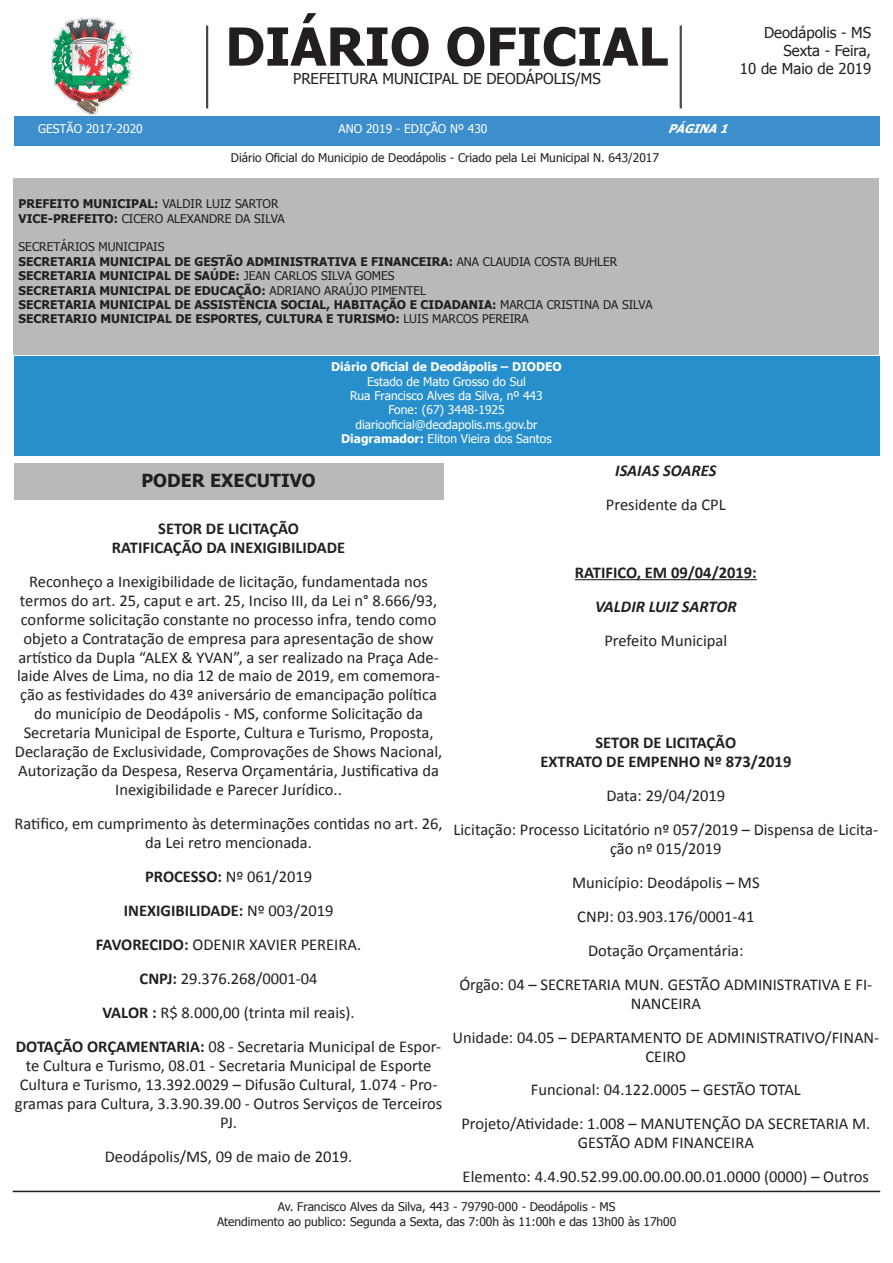
<style>
.page{position:relative;width:893px;height:1263px;background:#fff}
.page>*{position:absolute;margin:0;border:0;box-sizing:border-box;transform-origin:0 0}
.t1{font:700 52.5px "Tahoma";color:#231f20}
.t2{font:700 18px "Tahoma";color:#231f20}
.t3{font:16.5px/18.9px "Calibri";color:#231f20;text-align:center}
.t4{font:700 16.5px/19px "Calibri";color:#231f20;text-align:center}
.t5{font:italic 700 16.5px "Calibri";color:#231f20}
.t6{font:15px/18px "Tahoma";color:#231f20;text-align:right}
.t7{font:700 12px/14.4px "Tahoma";color:#231f20}
.t8{font:12px/14.4px "Tahoma";color:#231f20}
.t9{font:12px/14.4px "Tahoma";color:#fff;text-align:center}
.t10{font:700 12px "Tahoma";color:#fff}
.t11{font:italic 700 12px "Tahoma";color:#fff}
.s1{font-weight:700}
.s2{font-weight:400}
</style>
<div class="page">
<div style="left:14px;top:357px;width:866px;height:99px;background:#2790cc"></div>
<div style="left:13px;top:178px;width:866px;height:176px;background:#b9b9b8"></div>
<hr style="left:207px;top:26px;width:1px;height:82px;background:#231f20">
<hr style="left:206px;top:26px;width:1px;height:82px;background:#231f20">
<hr style="left:681px;top:26px;width:1px;height:82px;background:#231f20">
<hr style="left:680px;top:26px;width:1px;height:82px;background:#231f20">
<div style="left:14px;top:117px;width:865px;height:29px;background:#3c8ecc"></div>
<hr style="left:13px;top:1191px;width:867px;height:1px;background:#231f20">
<img style="left:52px;top:18px;width:80px;height:96px">
<div style="left:14px;top:463px;width:429px;height:37px;background:#b9b9b8"></div>
<hr style="left:575px;top:579px;width:182px;height:1px;background:#231f20">
<p class="t9" style="left:38px;top:122px;width:106px">GESTÃO 2017-2020</p>
<h1 class="t1" style="left:225px;top:10px;width:444px">DIÁRIO OFICIAL</h1>
<p class="t6" style="left:293px;top:70px;width:309px">PREFEITURA MUNICIPAL DE DEODÁPOLIS/MS</p>
<p class="t6" style="left:740px;top:24px;width:133px">Deodápolis - MS<br>Sexta - Feira,<br>10 de Maio de 2019</p>
<p class="t9" style="left:339px;top:122px;width:150px">ANO 2019 - EDIÇÃO Nº 430</p>
<p class="t8" style="left:231px;top:151px;width:430px">Diário Oficial do Municipio de Deodápolis - Criado pela Lei Municipal N. 643/2017</p>
<p class="t11" style="left:668px;top:120px;width:68px">PÁGINA1</p>
<p class="t8" style="left:19px;top:197px;width:268px"><span class="s1">PREFEITO MUNICIPAL:</span> VALDIR LUIZ SARTOR<br><span class="s1">VICE-PREFEITO:</span> CICERO ALEXANDRE DA SILVA</p>
<p class="t7" style="left:19px;top:240px;width:635px"><span class="s2">SECRETÁRIOS MUNICIPAIS<br></span>SECRETARIA MUNICIPAL DE GESTÃO ADMINISTRATIVA E FINANCEIRA: <span class="s2">ANA CLAUDIA COSTA BUHLER </span>SECRETARIA MUNICIPAL DE SAÚDE: <span class="s2">JEAN CARLOS SILVA GOMES<br></span>SECRETARIA MUNICIPAL DE EDUCAÇÃO: <span class="s2">ADRIANO ARAÚJO PIMENTEL<br></span>SECRETARIA MUNICIPAL DE ASSISTÊNCIA SOCIAL, HABITAÇÃO E CIDADANIA: <span class="s2">MARCIA CRISTINA DA SILVA </span>SECRETARIO MUNICIPAL DE ESPORTES, CULTURA E TURISMO: <span class="s2">LUIS MARCOS PEREIRA</span></p>
<p class="t10" style="left:331px;top:358px;width:232px">Diário Oficial de Deodápolis – DIODEO</p>
<p class="t9" style="left:341px;top:375px;width:212px">Estado de Mato Grosso do Sul<br>Rua Francisco Alves da Silva, nº 443<br>Fone: (67) 3448-1925 diariooficial@deodapolis.ms.gov.br<br><span class="s1">Diagramador:</span> Eliton Vieira dos Santos</p>
<p class="t2" style="left:141px;top:468px;width:176px">PODER EXECUTIVO</p>
<p class="t4" style="left:112px;top:518px;width:235px">SETOR DE LICITAÇÃO<br>RATIFICAÇÃO DA INEXIGIBILIDADE</p>
<p class="t3" style="left:15px;top:571px;width:429px">Reconheço a Inexigibilidade de licitação, fundamentada nos termos do art. 25, caput e art. 25, Inciso III, da Lei n° 8.666/93, conforme solicitação constante no processo infra, tendo como objeto a Contratação de empresa para apresentação de show artístico da Dupla “ALEX &amp; YVAN”, a ser realizado na Praça Ade&shy;laide Alves de Lima, no dia 12 de maio de 2019, em comemora&shy;ção as festividades do 43º aniversário de emancipação política do município de Deodápolis - MS, conforme Solicitação da Secretaria Municipal de Esporte, Cultura e Turismo, Proposta, Declaração de Exclusividade, Comprovações de Shows Nacional, Autorização da Despesa, Reserva Orçamentária, Justificativa da Inexigibilidade e Parecer Jurídico..</p>
<p class="t3" style="left:14px;top:814px;width:430px">Ratifico, em cumprimento às determinações contidas no art. 26, da Lei retro mencionada.</p>
<p class="t3" style="left:145px;top:867px;width:169px"><span class="s1">PROCESSO:</span> Nº 061/2019</p>
<p class="t4" style="left:124px;top:901px;width:211px">INEXIGIBILIDADE: <span class="s2">Nº 003/2019</span></p>
<p class="t3" style="left:96px;top:935px;width:267px"><span class="s1">FAVORECIDO:</span> ODENIR XAVIER PEREIRA.</p>
<p class="t3" style="left:140px;top:969px;width:179px"><span class="s1">CNPJ:</span> 29.376.268/0001-04</p>
<p class="t3" style="left:102px;top:1003px;width:254px"><span class="s1">VALOR :</span> R$ 8.000,00 (trinta mil reais).</p>
<p class="t3" style="left:15px;top:1037px;width:429px"><span class="s1">DOTAÇÃO ORÇAMENTARIA:</span> 08 - Secretaria Municipal de Espor&shy;te Cultura e Turismo, 08.01 - Secretaria Municipal de Esporte Cultura e Turismo, 13.392.0029 – Difusão Cultural, 1.074 - Pro&shy;gramas para Cultura, 3.3.90.39.00 - Outros Serviços de Terceiros PJ.</p>
<p class="t3" style="left:105px;top:1147px;width:249px">Deodápolis/MS, 09 de maio de 2019.</p>
<p class="t5" style="left:615px;top:459px;width:103px">ISAIAS SOARES</p>
<p class="t3" style="left:606px;top:494px;width:121px">Presidente da CPL</p>
<p class="t4" style="left:575px;top:562px;width:183px">RATIFICO, EM 09/04/2019:</p>
<p class="t5" style="left:595px;top:595px;width:143px">VALDIR LUIZ SARTOR</p>
<p class="t3" style="left:604px;top:630px;width:124px">Prefeito Municipal</p>
<p class="t4" style="left:540px;top:732px;width:252px">SETOR DE LICITAÇÃO<br>EXTRATO DE EMPENHO Nº 873/2019</p>
<p class="t3" style="left:606px;top:785px;width:120px">Data: 29/04/2019</p>
<p class="t3" style="left:454px;top:819px;width:426px">Licitação: Processo Licitatório nº 057/2019 – Dispensa de Licita&shy;ção nº 015/2019</p>
<p class="t3" style="left:572px;top:872px;width:189px">Município: Deodápolis – MS</p>
<p class="t3" style="left:577px;top:906px;width:179px">CNPJ: 03.903.176/0001-41</p>
<p class="t3" style="left:588px;top:940px;width:157px">Dotação Orçamentária:</p>
<p class="t3" style="left:459px;top:974px;width:414px">Órgão: 04 – SECRETARIA MUN. GESTÃO ADMINISTRATIVA E FI-<br>NANCEIRA</p>
<p class="t3" style="left:452px;top:1027px;width:428px">Unidade: 04.05 – DEPARTAMENTO DE ADMINISTRATIVO/FINAN-<br>CEIRO</p>
<p class="t3" style="left:531px;top:1080px;width:271px">Funcional: 04.122.0005 – GESTÃO TOTAL</p>
<p class="t3" style="left:461px;top:1114px;width:410px">Projeto/Atividade: 1.008 – MANUTENÇÃO DA SECRETARIA M.<br>GESTÃO ADM FINANCEIRA</p>
<p class="t3" style="left:463px;top:1167px;width:408px">Elemento: 4.4.90.52.99.00.00.00.00.01.0000 (0000) – Outros</p>
<p class="t8" style="left:217px;top:1200px;width:461px;text-align:center">Av. Francisco Alves da Silva, 443 - 79790-000 - Deodápolis - MS<br>Atendimento ao publico: Segunda a Sexta, das 7:00h às 11:00h e das 13h00 às 17h00</p>
</div>
